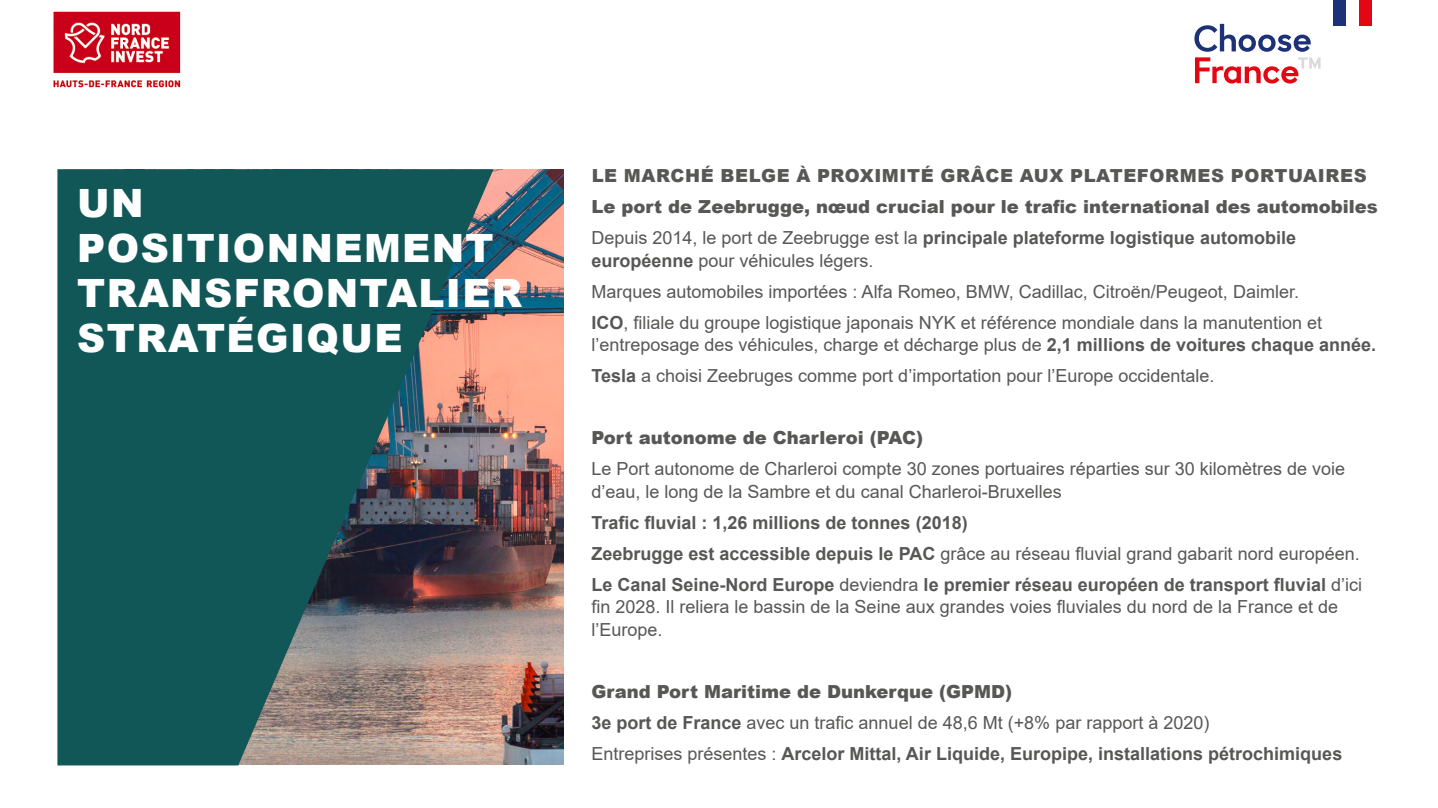
<style>
.page{position:relative;width:1438px;height:808px;background:#fff}
.page>*{position:absolute;margin:0;border:0;box-sizing:border-box;transform-origin:0 0}
.t1{font:900 39px/45px "Arial";letter-spacing:.035em;color:#fff}
.t2{font:18px/22.5px "Arial";color:#575756}
.t3{font:900 18px "Arial";color:#575756}
.t4{font:700 18px "Arial";color:#575756}
.t5{font:900 18px "Arial";letter-spacing:.035em;color:#575756}
.s1{font-weight:700}
.s2{font-weight:400}
</style>
<div class="page">
<img style="left:53px;top:11px;width:128px;height:77px">
<div style="left:1333px;top:0;width:12px;height:26px;background:#1d3176"></div>
<div style="left:1358px;top:0;width:13px;height:26px;background:#e30613"></div>
<svg style="left:1194px;top:24px;width:126px;height:60px"></svg>
<img style="left:493px;top:169px;width:70px;height:596px">
<svg style="left:57px;top:169px;width:436px;height:596px;background:#325f5f"></svg>
<p class="t1" style="left:77px;top:179px;width:446px">UN<br>POSITIONNEMENT<br>TRANSFRONTALIER<br>STRATÉGIQUE</p>
<p class="t5" style="left:591px;top:163px;width:776px">LE MARCHÉ BELGE À PROXIMITÉ GRÂCE AUX PLATEFORMES PORTUAIRES</p>
<p class="t3" style="left:591px;top:194px;width:788px">Le port de Zeebrugge, nœud crucial pour le trafic international des automobiles</p>
<p class="t2" style="left:591px;top:226px;width:706px">Depuis 2014, le port de Zeebrugge est la <span class="s1">principale plateforme logistique automobile européenne</span> pour véhicules légers.</p>
<p class="t2" style="left:591px;top:280px;width:709px">Marques automobiles importées : Alfa Romeo, BMW, Cadillac, Citroën/Peugeot, Daimler.</p>
<p class="t2" style="left:591px;top:311px;width:786px"><span class="s1">ICO</span>, filiale du groupe logistique japonais NYK et référence mondiale dans la manutention et l’entreposage des véhicules, charge et décharge plus de <span class="s1">2,1 millions de voitures chaque année.</span></p>
<p class="t2" style="left:591px;top:364px;width:624px"><span class="s1">Tesla</span> a choisi Zeebruges comme port d’importation pour l’Europe occidentale.</p>
<p class="t3" style="left:591px;top:425px;width:333px">Port autonome de Charleroi (PAC)</p>
<p class="t2" style="left:591px;top:457px;width:755px">Le Port autonome de Charleroi compte 30 zones portuaires réparties sur 30 kilomètres de voie d’eau, le long de la Sambre et du canal Charleroi-Bruxelles</p>
<p class="t4" style="left:591px;top:510px;width:378px">Trafic fluvial : 1,26 millions de tonnes (2018)</p>
<p class="t2" style="left:591px;top:542px;width:770px"><span class="s1">Zeebrugge est accessible depuis le PAC</span> grâce au réseau fluvial grand gabarit nord européen.</p>
<p class="t2" style="left:591px;top:573px;width:772px"><span class="s1">Le Canal Seine-Nord Europe</span> deviendra <span class="s1">le premier réseau européen de transport fluvial</span> d’ici fin 2028. Il reliera le bassin de la Seine aux grandes voies fluviales du nord de la France et de l’Europe.</p>
<p class="t3" style="left:591px;top:678px;width:422px">Grand Port Maritime de Dunkerque (GPMD)</p>
<p class="t2" style="left:591px;top:711px;width:619px"><span class="s1">3e port de France</span> avec un trafic annuel de 48,6 Mt (+8% par rapport à 2020)</p>
<p class="t4" style="left:591px;top:741px;width:752px"><span class="s2">Entreprises présentes :</span> Arcelor Mittal, Air Liquide, Europipe, installations pétrochimiques</p>
</div>
